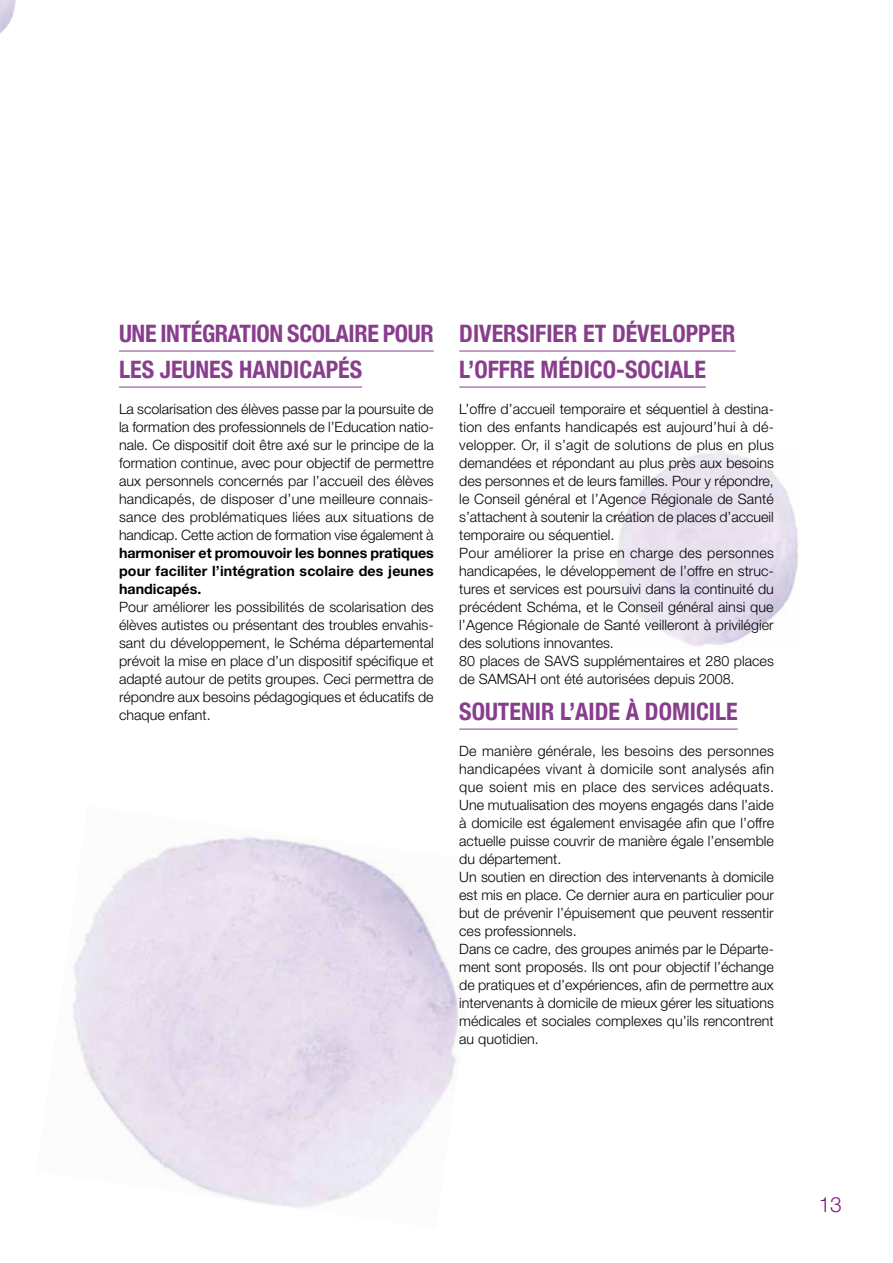
<style>
.page{position:relative;width:893px;height:1263px;background:#fff}
.page>*{position:absolute;margin:0;border:0;box-sizing:border-box;transform-origin:0 0}
.t1{font:700 condensed 24px/36px "Helvetica Neue";color:#893e8d}
.t2{font:300 21px "Helvetica Neue";color:#81197f}
.t3{font:300 14.25px/18px "Helvetica Neue";color:#000;text-align:justify}
.t4{font:700 14.25px/18px "Helvetica Neue";letter-spacing:.01em;color:#000;text-align:justify}
</style>
<div class="page">
<hr style="left:119px;top:351px;width:315px;height:1px;background:#893e8d">
<hr style="left:119px;top:387px;width:243px;height:1px;background:#893e8d">
<hr style="left:459px;top:351px;width:277px;height:1px;background:#893e8d">
<hr style="left:459px;top:387px;width:247px;height:1px;background:#893e8d">
<hr style="left:459px;top:729px;width:279px;height:1px;background:#893e8d">
<img style="left:0;top:0;width:16px;height:34px">
<img style="left:617px;top:451px;width:181px;height:195px">
<img style="left:73px;top:837px;width:386px;height:371px">
<h1 class="t1" style="left:119px;top:315px;width:316px">UNE INTÉGRATION SCOLAIRE POUR<br>LES JEUNES HANDICAPÉS</h1>
<p class="t3" style="left:119px;top:400px;width:316px">La scolarisation des élèves passe par la poursuite de la formation des professionnels de l’Education natio&shy;nale. Ce dispositif doit être axé sur le principe de la formation continue, avec pour objectif de permettre aux personnels concernés par l’accueil des élèves handicapés, de disposer d’une meilleure connais&shy;sance des problématiques liées aux situations de handicap. Cette action de formation vise également à</p>
<p class="t4" style="left:119px;top:544px;width:316px">harmoniser et promouvoir les bonnes pratiques pour faciliter l’intégration scolaire des jeunes handicapés.</p>
<p class="t3" style="left:119px;top:598px;width:316px">Pour améliorer les possibilités de scolarisation des élèves autistes ou présentant des troubles envahis&shy;sant du développement, le Schéma départemental prévoit la mise en place d’un dispositif spécifique et adapté autour de petits groupes. Ceci permettra de répondre aux besoins pédagogiques et éducatifs de chaque enfant.</p>
<h1 class="t1" style="left:459px;top:315px;width:278px">DIVERSIFIER ET DÉVELOPPER<br>L’OFFRE MÉDICO-SOCIALE</h1>
<p class="t3" style="left:459px;top:400px;width:316px;text-align:left">L’offre d’accueil temporaire et séquentiel à destina&shy;tion des enfants handicapés est aujourd’hui à dé&shy;velopper. Or, il s’agit de solutions de plus en plus demandées et répondant au plus près aux besoins des personnes et de leurs familles. Pour y répondre, le Conseil général et l’Agence Régionale de Santé s’attachent à soutenir la création de places d’accueil temporaire ou séquentiel.<br>Pour améliorer la prise en charge des personnes handicapées, le développement de l’offre en struc&shy;tures et services est poursuivi dans la continuité du précédent Schéma, et le Conseil général ainsi que l’Agence Régionale de Santé veilleront à privilégier des solutions innovantes.<br>80 places de SAVS supplémentaires et 280 places de SAMSAH ont été autorisées depuis 2008.</p>
<h1 class="t1" style="left:459px;top:693px;width:280px">SOUTENIR L’AIDE À DOMICILE</h1>
<p class="t3" style="left:459px;top:742px;width:316px;text-align:left">De manière générale, les besoins des personnes handicapées vivant à domicile sont analysés afin que soient mis en place des services adéquats.<br>Une mutualisation des moyens engagés dans l’aide à domicile est également envisagée afin que l’offre actuelle puisse couvrir de manière égale l’ensemble du département.<br>Un soutien en direction des intervenants à domicile est mis en place. Ce dernier aura en particulier pour but de prévenir l’épuisement que peuvent ressentir ces professionnels.<br>Dans ce cadre, des groupes animés par le Départe&shy;ment sont proposés. Ils ont pour objectif l’échange de pratiques et d’expériences, afin de permettre aux intervenants à domicile de mieux gérer les situations médicales et sociales complexes qu’ils rencontrent au quotidien.</p>
<h2 class="t2" style="left:819px;top:1192px;width:25px">13</h2>
</div>
